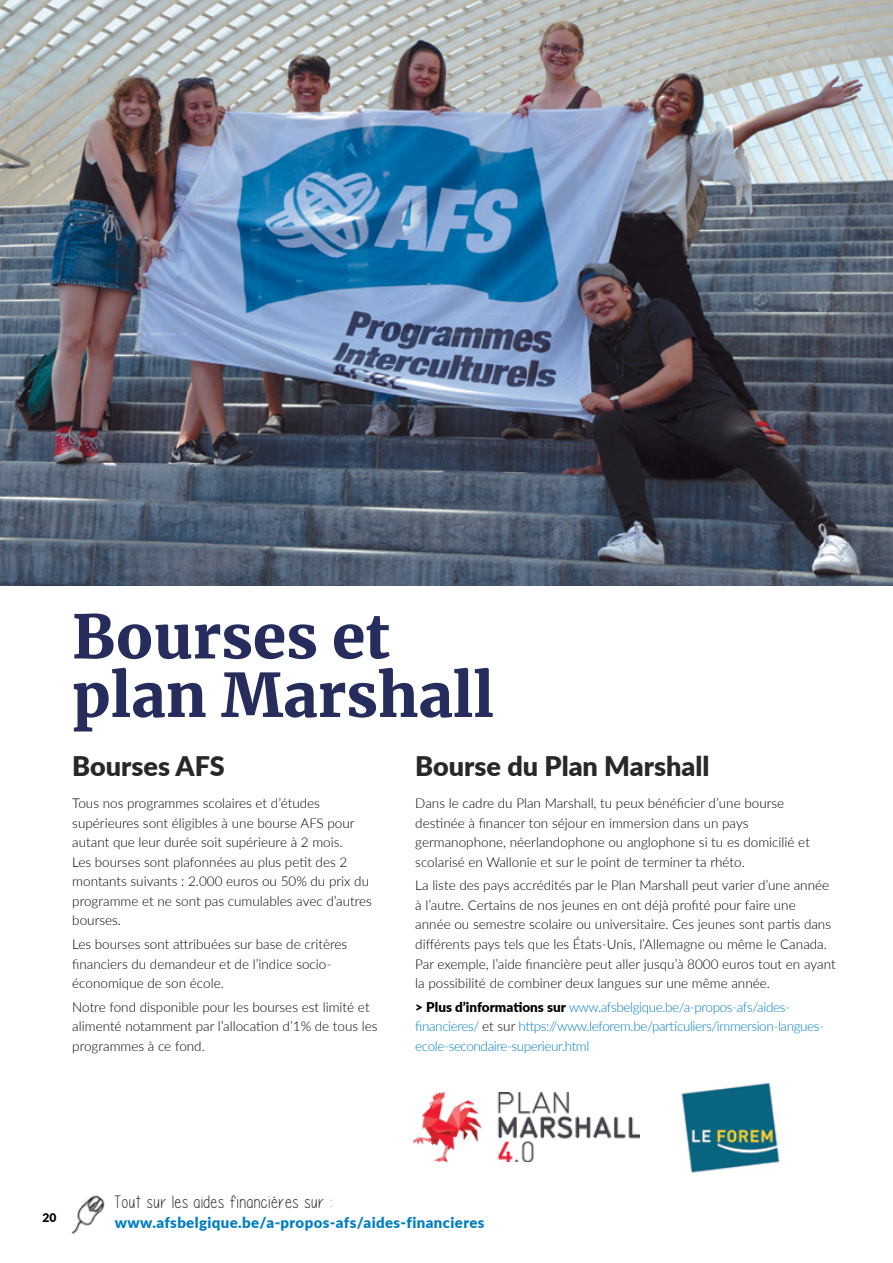
<style>
.page{position:relative;width:893px;height:1263px;background:#fff}
.page>*{position:absolute;margin:0;border:0;box-sizing:border-box;transform-origin:0 0}
.H2_bleu{font:900 60px/58.5px "Merriweather";color:#262d5d}
.t1{font:900 27px "Lato";color:#292829}
.t2{font:18px "Please write me a song";letter-spacing:.04em;color:#292829}
.t3{font:900 15px "Lato";letter-spacing:.025em;color:#007ec5}
.texte_de_base{font:300 13.5px/19.5px "Lato";color:#000}
.texte_de_base-2{font:300 13.5px/19.5px "Lato";letter-spacing:-.03em;color:#007ec5}
.t4{font:900 12px "Lato";color:#000}
.s1{font-weight:900;color:#000}
.s2{color:#000}
</style>
<div class="page">
<img style="left:0;top:0;width:893px;height:585px">
<img style="left:414px;top:1092px;width:225px;height:70px">
<img style="left:681px;top:1080px;width:99px;height:93px">
<img style="left:71px;top:1195px;width:34px;height:39px">
<p class="H2_bleu" style="left:72px;top:605px;width:423px">Bourses et plan Marshall</p>
<h5 class="t1" style="left:72px;top:746px;width:154px">Bourses AFS</h5>
<p class="texte_de_base" style="left:72px;top:793px;width:301px">Tous nos programmes scolaires et d’études supérieures sont éligibles à une bourse AFS pour autant que leur durée soit supérieure à 2 mois.<br>Les bourses sont plafonnées au plus petit des 2 montants suivants : 2.000 euros ou 50% du prix du programme et ne sont pas cumulables avec d’autres bourses.</p>
<p class="texte_de_base" style="left:72px;top:934px;width:277px">Les bourses sont attribuées sur base de critères financiers du demandeur et de l’indice socio&shy;économique de son école.</p>
<p class="texte_de_base" style="left:72px;top:997px;width:307px">Notre fond disponible pour les bourses est limité et alimenté notamment par l’allocation d’1% de tous les programmes à ce fond.</p>
<h5 class="t1" style="left:415px;top:746px;width:296px">Bourse du Plan Marshall</h5>
<p class="texte_de_base" style="left:415px;top:793px;width:396px">Dans le cadre du Plan Marshall, tu peux bénéficier d’une bourse destinée à financer ton séjour en immersion dans un pays germanophone, néerlandophone ou anglophone si tu es domicilié et scolarisé en Wallonie et sur le point de terminer ta rhéto.</p>
<p class="texte_de_base" style="left:415px;top:875px;width:422px">La liste des pays accrédités par le Plan Marshall peut varier d’une année à l’autre. Certains de nos jeunes en ont déjà profité pour faire une<br>année ou semestre scolaire ou universitaire. Ces jeunes sont partis dans différents pays tels que les États-Unis, l’Allemagne ou même le Canada.<br>Par exemple, l’aide financière peut aller jusqu’à 8000 euros tout en ayant la possibilité de combiner deux langues sur une même année.</p>
<p class="texte_de_base-2" style="left:415px;top:997px;width:410px"><span class="s1">&gt; Plus d’informations sur</span> www.afsbelgique.be/a-propos-afs/aides&shy;financieres/ <span class="s2">et sur</span> https://www.leforem.be/particuliers/immersion-langues&shy;ecole-secondaire-superieur.html</p>
<p class="t4" style="left:42px;top:1208px;width:15px">20</p>
<p class="t2" style="left:115px;top:1193px;width:219px">Tout sur les aides financières sur :</p>
<p class="t3" style="left:115px;top:1211px;width:371px">www.afsbelgique.be/a-propos-afs/aides-financieres</p>
</div>
